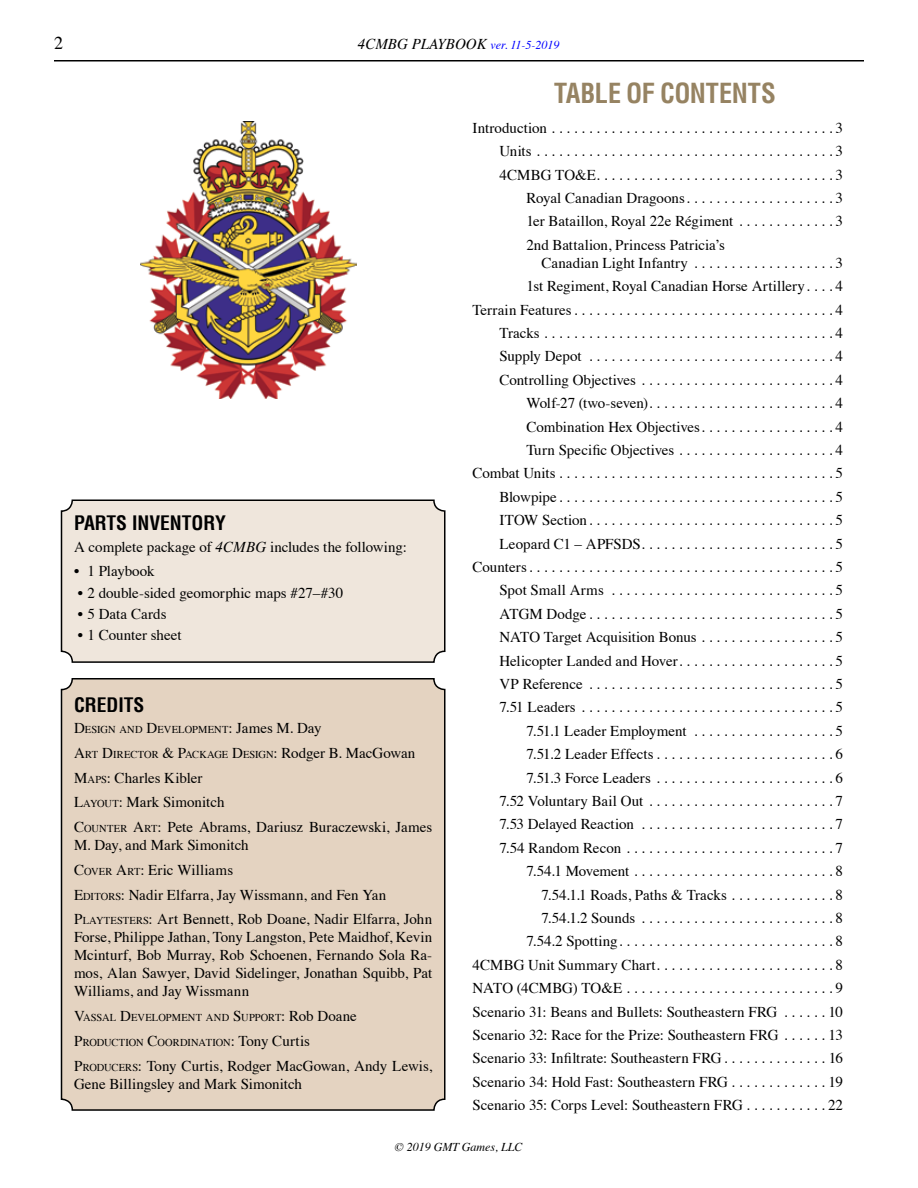
<style>
.page{position:relative;width:918px;height:1188px;background:#fff}
.page>*{position:absolute;margin:0;border:0;box-sizing:border-box;transform-origin:0 0}
.t1{font:700 condensed 27px "Helvetica";letter-spacing:.005em;color:#968362}
.t2{font:700 condensed 19.5px "Helvetica";color:#000}
.t3{font:18px "Times";color:#000}
.t4{font:15px/23.4px "Times";color:#000}
.t5{font:italic 15px "Times";color:#000}
.t6{font:italic 12px "Times";color:#000}
.t7{font:10.5px "Times";letter-spacing:.005em;color:#000}
.s1{font-size:12px;color:#00f}
.s2{font-style:italic}
.s3{font-size:15px}
.s4{font-style:inherit}
.s5{font-size:10.5px}
</style>
<div class="page">
<hr style="left:54px;top:60px;width:810px;height:2px;background:#000">
<div style="left:62px;top:679px;width:383px;height:431px;background:#e4d3c1;border-radius:11px"></div>
<div style="left:61px;top:678px;width:385px;height:433px;border:2px solid #000;border-radius:11px"></div>
<div style="left:62px;top:500px;width:383px;height:162px;background:#efe6dc;border-radius:11px"></div>
<div style="left:61px;top:500px;width:385px;height:163px;border:2px solid #000;border-radius:11px"></div>
<img style="left:140px;top:122px;width:216px;height:277px">
<p class="t3" style="left:54px;top:26px;width:10px">2</p>
<p class="t5" style="left:358px;top:31px;width:203px">4CMBG Playbook <span class="s1">ver. 11-5-2019</span></p>
<h2 class="t2" style="left:74px;top:511px;width:22px">PARTS</h2>
<h2 class="t2" style="left:132px;top:511px;width:62px">INVENTORY</h2>
<p class="t4" style="left:74px;top:534px;width:334px">A complete package of <span class="s2">4CMBG</span> includes the following:</p>
<p class="t4" style="left:74px;top:558px;width:82px">• 1 Playbook</p>
<p class="t4" style="left:78px;top:580px;width:267px">• 2 double-sided geomorphic maps #27–#30</p>
<p class="t4" style="left:78px;top:601px;width:90px">• 5 Data Cards</p>
<p class="t4" style="left:78px;top:622px;width:105px">• 1 Counter sheet</p>
<h2 class="t2" style="left:74px;top:693px;width:72px">CREDITS</h2>
<p class="t7" style="left:74px;top:720px;width:249px"><span class="s3">D</span>ESIGN AND <span class="s3">D</span>EVELOPMENT<span class="s3">:</span> <span class="s3">James M. Day</span></p>
<p class="t7" style="left:74px;top:745px;width:343px"><span class="s3">A</span>RT <span class="s3">D</span>IRECTOR <span class="s3">&amp; P</span>ACKAGE <span class="s3">D</span>ESIGN<span class="s3">:</span> <span class="s3">Rodger B. MacGowan</span></p>
<p class="t4" style="left:74px;top:764px;width:360px;line-height:24.8px"><span class="s4">M</span><span class="s5">APS</span><span class="s4">:</span> Charles Kibler<br><span class="s4">L</span><span class="s5">AYOUT</span><span class="s4">:</span> Mark Simonitch<br><span class="s4">C</span><span class="s5">OUNTER</span> <span class="s4">A</span><span class="s5">RT</span><span class="s4">:</span> Pete Abrams, Dariusz Buraczewski, James</p>
<p class="t4" style="left:74px;top:831px;width:360px;line-height:24.8px">M. Day, and Mark Simonitch<br><span class="s4">C</span><span class="s5">OVER</span> <span class="s4">A</span><span class="s5">RT</span><span class="s4">:</span> Eric Williams<br><span class="s4">E</span><span class="s5">DITORS</span><span class="s4">:</span> Nadir Elfarra, Jay Wissmann, and Fen Yan <span class="s4">P</span><span class="s5">LAYTESTERS</span><span class="s4">:</span> Art Bennett, Rob Doane, Nadir Elfarra, John</p>
<p class="t4" style="left:74px;top:927px;width:360px;line-height:18px;text-align:justify">Forse, Philippe Jathan, Tony Langston, Pete Maidhof, Kevin Mcinturf, Bob Murray, Rob Schoenen, Fernando Sola Ra&shy;mos, Alan Sawyer, David Sidelinger, Jonathan Squibb, Pat Williams, and Jay Wissmann</p>
<p class="t7" style="left:74px;top:1008px;width:284px"><span class="s3">V</span>ASSAL <span class="s3">D</span>EVELOPMENT AND <span class="s3">S</span>UPPORT<span class="s3">:</span> <span class="s3">Rob Doane</span></p>
<p class="t7" style="left:74px;top:1033px;width:237px"><span class="s3">P</span>RODUCTION <span class="s3">C</span>OORDINATION<span class="s3">:</span> <span class="s3">Tony Curtis</span></p>
<p class="t4" style="left:74px;top:1055px;width:360px;line-height:18px"><span class="s4">P</span><span class="s5">RODUCERS</span><span class="s4">:</span> Tony Curtis, Rodger MacGowan, Andy Lewis,<br>Gene Billingsley and Mark Simonitch</p>
<h1 class="t1" style="left:554px;top:77px;width:223px">TABLE OF CONTENTS</h1>
<p class="t4" style="left:472px;top:115px;width:372px">Introduction . . . . . . . . . . . . . . . . . . . . . . . . . . . . . . . . . . . . . 3</p>
<p class="t4" style="left:499px;top:138px;width:345px">Units . . . . . . . . . . . . . . . . . . . . . . . . . . . . . . . . . . . . . . . 3</p>
<p class="t4" style="left:499px;top:162px;width:345px">4CMBG TO&amp;E . . . . . . . . . . . . . . . . . . . . . . . . . . . . . . . 3</p>
<p class="t4" style="left:526px;top:185px;width:318px">Royal Canadian Dragoons . . . . . . . . . . . . . . . . . . . 3</p>
<p class="t4" style="left:526px;top:208px;width:318px">1er Bataillon, Royal 22e Régiment . . . . . . . . . . . . 3</p>
<p class="t4" style="left:526px;top:232px;width:200px">2nd Battalion, Princess Patricia’s</p>
<p class="t4" style="left:472px;top:250px;width:372px;text-align:right">Canadian Light Infantry . . . . . . . . . . . . . . . . . . 3<br>1st Regiment, Royal Canadian Horse Artillery . . . 4<br>Terrain Features . . . . . . . . . . . . . . . . . . . . . . . . . . . . . . . . . . 4<br>Tracks . . . . . . . . . . . . . . . . . . . . . . . . . . . . . . . . . . . . . . 4<br>Supply Depot . . . . . . . . . . . . . . . . . . . . . . . . . . . . . . . . 4<br>Controlling Objectives . . . . . . . . . . . . . . . . . . . . . . . . . 4<br>Wolf-27 (two-seven) . . . . . . . . . . . . . . . . . . . . . . . . 4<br>Combination Hex Objectives . . . . . . . . . . . . . . . . . 4<br>Turn Specific Objectives . . . . . . . . . . . . . . . . . . . . 4<br>Combat Units . . . . . . . . . . . . . . . . . . . . . . . . . . . . . . . . . . . . 5<br>Blowpipe . . . . . . . . . . . . . . . . . . . . . . . . . . . . . . . . . . . . 5<br>ITOW Section . . . . . . . . . . . . . . . . . . . . . . . . . . . . . . . . 5<br>Leopard C1 – APFSDS . . . . . . . . . . . . . . . . . . . . . . . . . 5<br>Counters . . . . . . . . . . . . . . . . . . . . . . . . . . . . . . . . . . . . . . . . 5<br>Spot Small Arms . . . . . . . . . . . . . . . . . . . . . . . . . . . . . 5<br>ATGM Dodge . . . . . . . . . . . . . . . . . . . . . . . . . . . . . . . . 5<br>NATO Target Acquisition Bonus . . . . . . . . . . . . . . . . . 5<br>Helicopter Landed and Hover . . . . . . . . . . . . . . . . . . . . 5<br>VP Reference . . . . . . . . . . . . . . . . . . . . . . . . . . . . . . . . 5<br>7.51 Leaders . . . . . . . . . . . . . . . . . . . . . . . . . . . . . . . . . 5<br>7.51.1 Leader Employment . . . . . . . . . . . . . . . . . . 5<br>7.51.2 Leader Effects . . . . . . . . . . . . . . . . . . . . . . . 6<br>7.51.3 Force Leaders . . . . . . . . . . . . . . . . . . . . . . . 6<br>7.52 Voluntary Bail Out . . . . . . . . . . . . . . . . . . . . . . . . 7<br>7.53 Delayed Reaction . . . . . . . . . . . . . . . . . . . . . . . . . 7<br>7.54 Random Recon . . . . . . . . . . . . . . . . . . . . . . . . . . . 7<br>7.54.1 Movement . . . . . . . . . . . . . . . . . . . . . . . . . . 8<br>7.54.1.1 Roads, Paths &amp; Tracks . . . . . . . . . . . . . 8<br>7.54.1.2 Sounds . . . . . . . . . . . . . . . . . . . . . . . . . 8<br>7.54.2 Spotting . . . . . . . . . . . . . . . . . . . . . . . . . . . . 8<br>4CMBG Unit Summary Chart . . . . . . . . . . . . . . . . . . . . . . . 8<br>NATO (4CMBG) TO&amp;E . . . . . . . . . . . . . . . . . . . . . . . . . . . 9<br>Scenario 31: Beans and Bullets: Southeastern FRG . . . . . . 10<br>Scenario 32: Race for the Prize: Southeastern FRG . . . . . 13<br>Scenario 33: Infiltrate: Southeastern FRG . . . . . . . . . . . . . . 16<br>Scenario 34: Hold Fast: Southeastern FRG . . . . . . . . . . . . . 19<br>Scenario 35: Corps Level: Southeastern FRG . . . . . . . . . . 22</p>
<p class="t6" style="left:395px;top:1136px;width:129px">© 2019 GMT Games, LLC</p>
</div>
